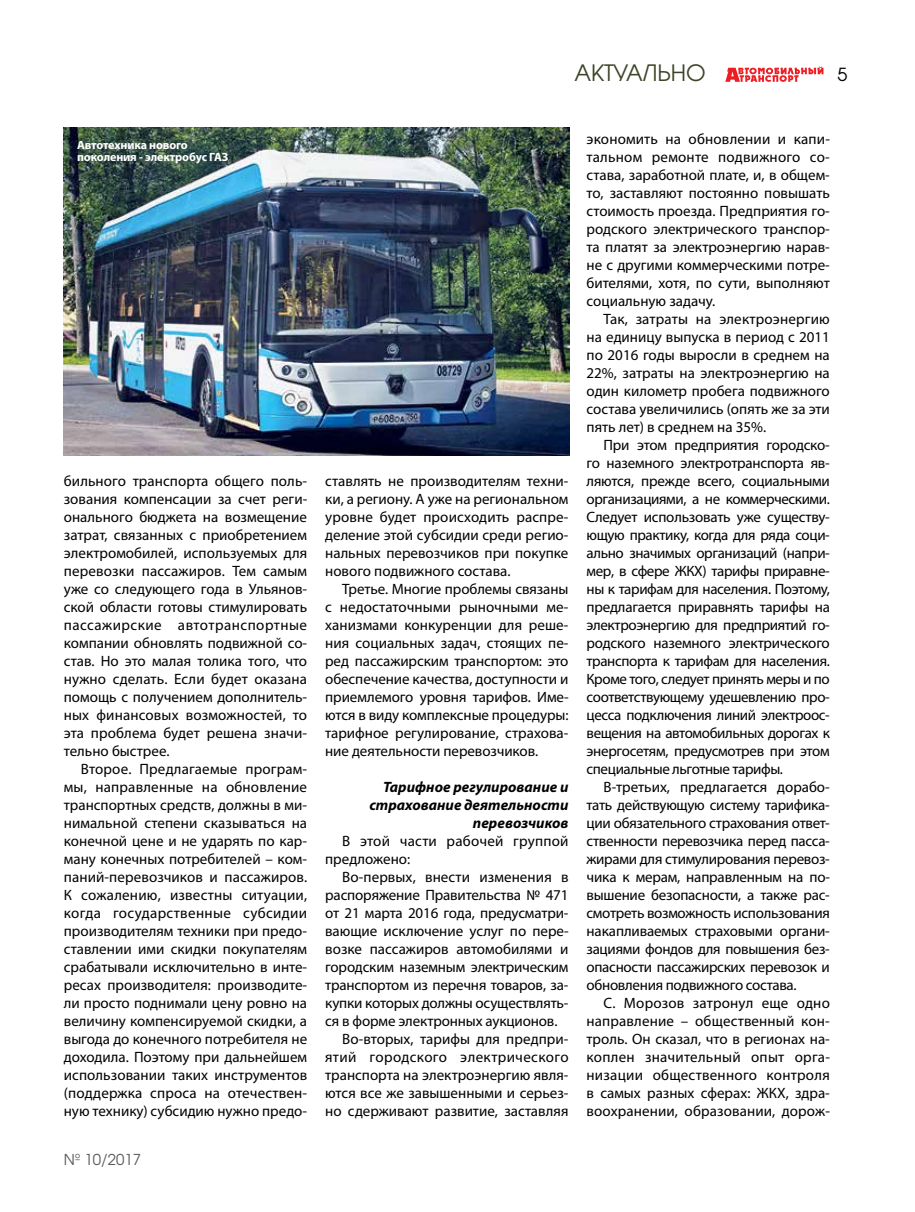
<style>
.page{position:relative;width:915px;height:1212px;background:#fff}
.page>*{position:absolute;margin:0;border:0;box-sizing:border-box;transform-origin:0 0}
.t1{font:22.5px "AG Avalanche C";color:#3c4427}
.t2{font:18px "AG Avalanche C";color:#000}
.t3{font:15px/18px "Myriad Pro";color:#000;text-align:justify}
.t4{font:italic 700 15px/18px "Myriad Pro";color:#000;text-align:right}
.t5{font:15px "Myriad Pro";letter-spacing:.025em;color:#000}
.t6{font:15px "AG Avalanche C";color:#58595b}
.t7{font:700 12px/12px "Myriad Pro";letter-spacing:-.01em;color:#fff}
</style>
<div class="page">
<svg style="left:725px;top:66px;width:98px;height:16px"></svg>
<img style="left:64px;top:128px;width:505px;height:327px">
<h1 class="t1" style="left:574px;top:59px;width:133px">АКТУАЛЬНО</h1>
<p class="t2" style="left:837px;top:63px;width:11px">5</p>
<p class="t7" style="left:77px;top:138px;width:153px">Автотехника нового поколения - электробус ГАЗ</p>
<p class="t3" style="left:64px;top:472px;width:245px">бильного транспорта общего поль&shy;зования компенсации за счет реги&shy;онального бюджета на возмещение затрат, связанных с приобретением электромобилей, используемых для перевозки пассажиров. Тем самым уже со следующего года в Ульянов&shy;ской области готовы стимулировать пассажирские автотранспортные компании обновлять подвижной со&shy;став. Но это малая толика того, что нужно сделать. Если будет оказана помощь с получением дополнитель&shy;ных финансовых возможностей, то эта проблема будет решена значи&shy;тельно быстрее.</p>
<p class="t3" style="left:64px;top:760px;width:245px;text-indent:17px">Второе. Предлагаемые програм&shy;мы, направленные на обновление транспортных средств, должны в ми&shy;нимальной степени сказываться на конечной цене и не ударять по кар&shy;ману конечных потребителей – ком&shy;паний-перевозчиков и пассажиров.<br>К сожалению, известны ситуации, когда государственные субсидии производителям техники при предо&shy;ставлении ими скидки покупателям срабатывали исключительно в инте&shy;ресах производителя: производите&shy;ли просто поднимали цену ровно на величину компенсируемой скидки, а выгода до конечного потребителя не доходила. Поэтому при дальнейшем использовании таких инструментов (поддержка спроса на отечествен&shy;ную технику) субсидию нужно предо-</p>
<p class="t6" style="left:64px;top:1150px;width:79px">№ 10/2017</p>
<p class="t3" style="left:325px;top:472px;width:245px">ставлять не производителям техни&shy;ки, а региону. А уже на региональном уровне будет происходить распре&shy;деление этой субсидии среди регио&shy;нальных перевозчиков при покупке нового подвижного состава.</p>
<p class="t3" style="left:325px;top:580px;width:245px;text-indent:17px">Третье. Многие проблемы связаны с недостаточными рыночными ме&shy;ханизмами конкуренции для реше&shy;ния социальных задач, стоящих пе&shy;ред пассажирским транспортом: это обеспечение качества, доступности и приемлемого уровня тарифов. Име&shy;ются в виду комплексные процедуры: тарифное регулирование, страхова&shy;ние деятельности перевозчиков.</p>
<p class="t4" style="left:369px;top:777px;width:200px">Тарифное регулирование и страхование деятельности перевозчиков</p>
<p class="t3" style="left:325px;top:832px;width:245px;text-indent:17px">В этой части рабочей группой предложено:</p>
<p class="t3" style="left:342px;top:868px;width:228px">Во-первых, внести изменения в</p>
<p class="t3" style="left:325px;top:886px;width:245px">распоряжение Правительства № 471</p>
<p class="t3" style="left:325px;top:904px;width:245px">от 21 марта 2016 года, предусматри-</p>
<p class="t3" style="left:325px;top:922px;width:245px">вающие исключение услуг по пере-</p>
<p class="t3" style="left:325px;top:940px;width:245px">возке пассажиров автомобилями и</p>
<p class="t3" style="left:325px;top:958px;width:245px">городским наземным электрическим</p>
<p class="t3" style="left:325px;top:976px;width:245px">транспортом из перечня товаров, за-</p>
<p class="t3" style="left:325px;top:994px;width:245px">купки которых должны осуществлять-</p>
<p class="t3" style="left:325px;top:1012px;width:234px">ся в форме электронных аукционов.</p>
<p class="t3" style="left:342px;top:1030px;width:227px">Во-вторых, тарифы для предпри-</p>
<p class="t5" style="left:325px;top:1048px;width:245px">ятий городского электрического</p>
<p class="t3" style="left:325px;top:1066px;width:245px">транспорта на электроэнергию явля-</p>
<p class="t3" style="left:325px;top:1084px;width:245px">ются все же завышенными и серьез-</p>
<p class="t3" style="left:325px;top:1102px;width:245px">но сдерживают развитие, заставляя</p>
<p class="t3" style="left:586px;top:130px;width:245px">экономить на обновлении и капи&shy;тальном ремонте подвижного со&shy;става, заработной плате, и, в общем&shy;то, заставляют постоянно повышать стоимость проезда. Предприятия го&shy;родского электрического транспор&shy;та платят за электроэнергию нарав&shy;не с другими коммерческими потре&shy;бителями, хотя, по сути, выполняют социальную задачу.</p>
<p class="t3" style="left:586px;top:310px;width:245px;text-indent:17px">Так, затраты на электроэнергию на единицу выпуска в период с 2011 по 2016 годы выросли в среднем на 22%, затраты на электроэнергию на один километр пробега подвижного состава увеличились (опять же за эти пять лет) в среднем на 35%.</p>
<p class="t3" style="left:586px;top:436px;width:245px;text-indent:17px">При этом предприятия городско&shy;го наземного электротранспорта яв&shy;ляются, прежде всего, социальными организациями, а не коммерческими.<br>Следует использовать уже существу&shy;ющую практику, когда для ряда соци&shy;ально значимых организаций (напри&shy;мер, в сфере ЖКХ) тарифы приравне&shy;ны к тарифам для населения. Поэтому, предлагается приравнять тарифы на электроэнергию для предприятий го&shy;родского наземного электрического транспорта к тарифам для населения.<br>Кроме того, следует принять меры и по соответствующему удешевлению про&shy;цесса подключения линий электроос&shy;вещения на автомобильных дорогах к энергосетям, предусмотрев при этом специальные льготные тарифы.</p>
<p class="t3" style="left:586px;top:778px;width:245px;text-indent:17px">В-третьих, предлагается дорабо&shy;тать действующую систему тарифика&shy;ции обязательного страхования ответ&shy;ственности перевозчика перед пасса&shy;жирами для стимулирования перевоз&shy;чика к мерам, направленным на по&shy;вышение безопасности, а также рас&shy;смотреть возможность использования накапливаемых страховыми органи&shy;зациями фондов для повышения без&shy;опасности пассажирских перевозок и обновления подвижного состава.</p>
<p class="t3" style="left:586px;top:994px;width:245px;text-indent:17px">С. Морозов затронул еще одно направление – общественный кон&shy;троль. Он сказал, что в регионах на&shy;коплен значительный опыт орга&shy;низации общественного контроля в самых разных сферах: ЖКХ, здра&shy;воохранении, образовании, дорож-</p>
</div>
